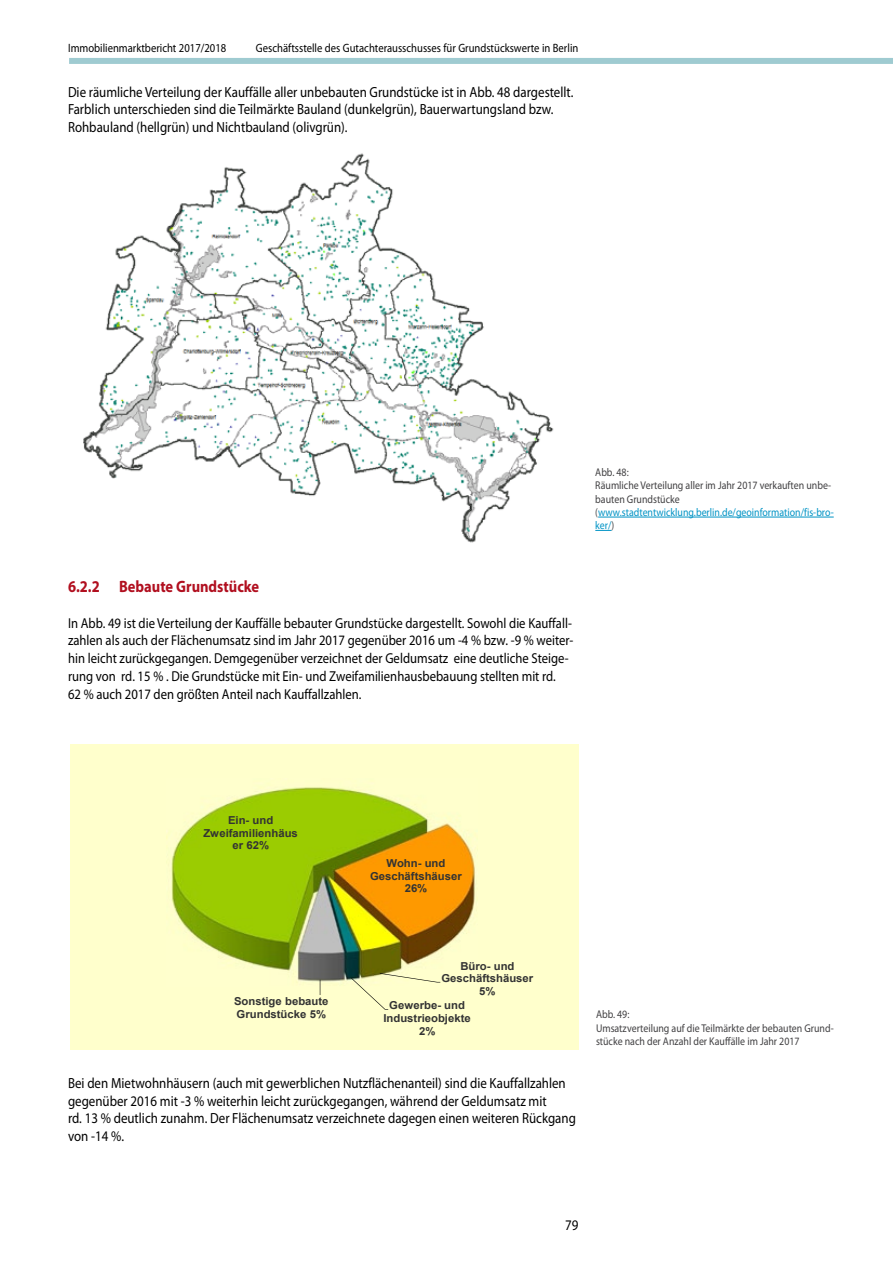
<style>
.page{position:relative;width:893px;height:1263px;background:#fff}
.page>*{position:absolute;margin:0;border:0;box-sizing:border-box;transform-origin:0 0}
.Überschrift_3__Ebene{font:700 16.5px "Myriad Pro";color:#b10f1f;scale:.88 1}
._02_04_Fließtext{font:14.7px/17.7px "Myriad Pro";color:#000;scale:.88 1}
._02_04_Fließtext-2{font:14.4px/17.7px "Myriad Pro";color:#000;scale:.88 1}
.t1{font:12.15px "Myriad Pro";color:#000;scale:.88 1}
.Abbildung__linke_Sei{font:11.25px/13.4px "Myriad Pro";color:#414042;scale:.88 1}
.t2{font:700 10.95px/12.6px "Arial";color:#333;text-align:center}
.s1{color:#0093c5}
</style>
<div class="page">
<div style="left:69px;top:58px;width:824px;height:6px;background:#9fcbd1"></div>
<div style="left:70px;top:745px;width:509px;height:305px;background:#ffc"></div>
<img style="left:171px;top:787px;width:304px;height:200px">
<svg style="left:320px;top:973px;width:120px;height:37px"></svg>
<hr style="left:598px;top:517px;width:236px;height:1px;background:#0093c5">
<svg style="left:595px;top:530px;width:17px;height:1px"></svg>
<img style="left:83px;top:153px;width:471px;height:390px">
<p class="t1" style="left:68px;top:40px;width:181px">Immobilienmarktbericht 2017/2018</p>
<p class="t1" style="left:256px;top:40px;width:368px">Geschäftsstelle des Gutachterausschusses für Grundstückswerte in Berlin</p>
<p class="_02_04_Fließtext" style="left:68px;top:83px;width:575px">Die räumliche Verteilung der Kauffälle aller unbebauten Grundstücke ist in Abb. 48 dargestellt.<br>Farblich unterschieden sind die Teilmärkte Bauland (dunkelgrün), Bauerwartungsland bzw.<br>Rohbauland (hellgrün) und Nichtbauland (olivgrün).</p>
<p class="Überschrift_3__Ebene" style="left:68px;top:576px;width:219px">6.2.2 Bebaute Grundstücke</p>
<p class="_02_04_Fließtext-2" style="left:68px;top:614px;width:576px">In Abb. 49 ist die Verteilung der Kauffälle bebauter Grundstücke dargestellt. Sowohl die Kauffall&shy;zahlen als auch der Flächenumsatz sind im Jahr 2017 gegenüber 2016 um -4 % bzw. -9 % weiter&shy;hin leicht zurückgegangen. Demgegenüber verzeichnet der Geldumsatz eine deutliche Steige&shy;rung von rd. 15 % . Die Grundstücke mit Ein- und Zweifamilienhausbebauung stellten mit rd.<br>62 % auch 2017 den größten Anteil nach Kauffallzahlen.</p>
<p class="Abbildung__linke_Sei" style="left:595px;top:465px;width:272px">Abb. 48:<br>Räumliche Verteilung aller im Jahr 2017 verkauften unbe&shy;bauten Grundstücke (<span class="s1">www.stadtentwicklung.berlin.de/geoinformation/fis-bro&shy;ker/</span>)</p>
<p class="t2" style="left:203px;top:814px;width:96px">Ein- und<br>Zweifamilienhäus er 62%</p>
<p class="t2" style="left:370px;top:857px;width:93px">Wohn- und<br>Geschäftshäuser<br>26%</p>
<p class="t2" style="left:234px;top:995px;width:96px;text-align:left">Sonstige bebaute<br>Grundstücke 5%</p>
<p class="t2" style="left:441px;top:960px;width:93px">Büro- und<br>Geschäftshäuser<br>5%</p>
<p class="t2" style="left:383px;top:1000px;width:89px">Gewerbe- und<br>Industrieobjekte<br>2%</p>
<p class="_02_04_Fließtext" style="left:68px;top:1074px;width:579px">Bei den Mietwohnhäusern (auch mit gewerblichen Nutzflächenanteil) sind die Kauffallzahlen gegenüber 2016 mit -3 % weiterhin leicht zurückgegangen, während der Geldumsatz mit<br>rd. 13 % deutlich zunahm. Der Flächenumsatz verzeichnete dagegen einen weiteren Rückgang von -14 %.</p>
<p class="Abbildung__linke_Sei" style="left:596px;top:1008px;width:272px">Abb. 49:<br>Umsatzverteilung auf die Teilmärkte der bebauten Grund&shy;stücke nach der Anzahl der Kauffälle im Jahr 2017</p>
<p class="_02_04_Fließtext" style="left:565px;top:1215px;width:17px">79</p>
</div>
